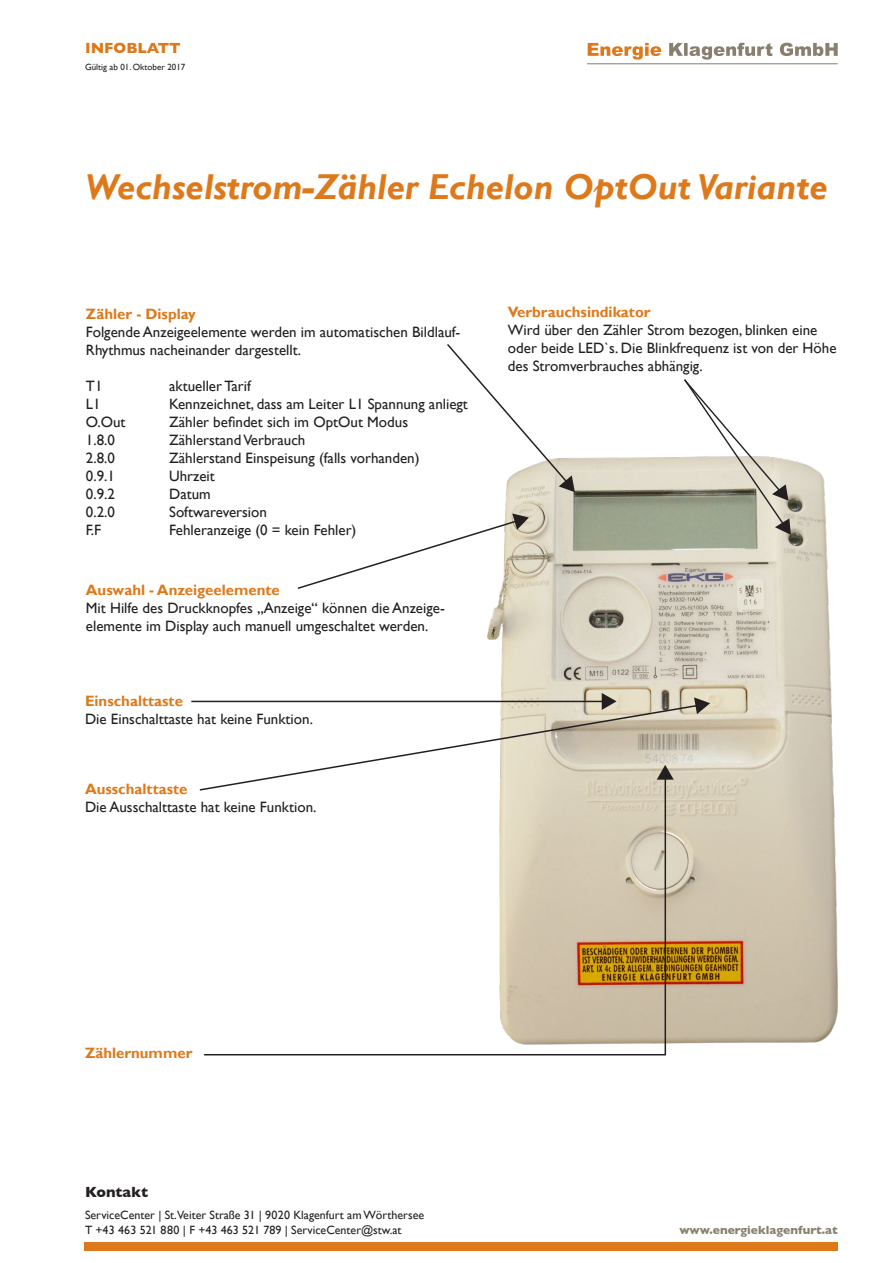
<style>
.page{position:relative;width:893px;height:1263px;background:#fff}
.page>*{position:absolute;margin:0;border:0;box-sizing:border-box;transform-origin:0 0}
.t1{font:italic 700 36px "Gill Sans";color:#de791b}
.t2{font:15px/18px "Gill Sans";color:#231f20}
.t3{font:700 15px "Gill Sans";color:#de791b}
.t4{font:700 15px "Gill Sans";color:#de791b}
.t5{font:700 15px "Gill Sans";color:#231f20}
.t6{font:12px/14.4px "Gill Sans";color:#231f20}
.t7{font:700 12px "Gill Sans";color:#887f6f}
.t8{font:9px "Gill Sans";color:#231f20}
</style>
<div class="page">
<hr style="left:587px;top:64px;width:251px;height:1px;background:#887f6f">
<svg style="left:669px;top:43px;width:169px;height:17px"></svg>
<svg style="left:588px;top:43px;width:73px;height:17px"></svg>
<div style="left:85px;top:1242px;width:753px;height:8px;background:#de791b"></div>
<img style="left:480px;top:457px;width:358px;height:599px">
<svg style="left:199px;top:703px;width:507px;height:89px"></svg>
<svg style="left:694px;top:697px;width:16px;height:17px"></svg>
<hr style="left:204px;top:1054px;width:462px;height:1px;background:#231f20">
<hr style="left:665px;top:777px;width:1px;height:278px;background:#231f20">
<svg style="left:297px;top:513px;width:232px;height:77px"></svg>
<svg style="left:447px;top:344px;width:128px;height:148px"></svg>
<svg style="left:683px;top:379px;width:108px;height:156px"></svg>
<hr style="left:191px;top:701px;width:417px;height:1px;background:#231f20">
<svg style="left:602px;top:693px;width:15px;height:17px"></svg>
<svg style="left:657px;top:765px;width:17px;height:15px"></svg>
<p class="t4" style="left:85px;top:39px;width:97px">INFOBLATT</p>
<p class="t8" style="left:85px;top:62px;width:102px">Gültig ab 01. Oktober 2017</p>
<p class="t1" style="left:85px;top:166px;width:744px">Wechselstrom-Zähler Echelon OptOut Variante</p>
<p class="t3" style="left:86px;top:304px;width:111px">Zähler - Display</p>
<p class="t2" style="left:86px;top:323px;width:376px">Folgende Anzeigeelemente werden im automatischen Bildlauf-<br>Rhythmus nacheinander dargestellt.</p>
<p class="t2" style="left:86px;top:377px;width:18px">T1</p>
<p class="t2" style="left:169px;top:377px;width:83px">aktueller Tarif</p>
<p class="t2" style="left:86px;top:395px;width:16px">L1</p>
<p class="t2" style="left:169px;top:395px;width:300px">Kennzeichnet, dass am Leiter L1 Spannung anliegt</p>
<p class="t2" style="left:86px;top:413px;width:41px">O.Out</p>
<p class="t2" style="left:169px;top:413px;width:240px">Zähler befindet sich im OptOut Modus</p>
<p class="t2" style="left:86px;top:431px;width:31px">1.8.0</p>
<p class="t2" style="left:169px;top:431px;width:138px">Zählerstand Verbrauch</p>
<p class="t2" style="left:86px;top:449px;width:31px">2.8.0</p>
<p class="t2" style="left:169px;top:449px;width:252px">Zählerstand Einspeisung (falls vorhanden)</p>
<p class="t2" style="left:86px;top:467px;width:31px">0.9.1</p>
<p class="t2" style="left:169px;top:467px;width:47px">Uhrzeit</p>
<p class="t2" style="left:86px;top:485px;width:31px">0.9.2</p>
<p class="t2" style="left:169px;top:485px;width:43px">Datum</p>
<p class="t2" style="left:86px;top:503px;width:31px">0.2.0</p>
<p class="t2" style="left:169px;top:503px;width:99px">Softwareversion</p>
<p class="t2" style="left:86px;top:521px;width:17px">F.F</p>
<p class="t2" style="left:169px;top:521px;width:189px">Fehleranzeige (0 = kein Fehler)</p>
<p class="t3" style="left:86px;top:581px;width:195px">Auswahl - Anzeigeelemente</p>
<p class="t2" style="left:86px;top:599px;width:360px">Mit Hilfe des Druckknopfes „Anzeige“ können die Anzeige&shy;elemente im Display auch manuell umgeschaltet werden.</p>
<p class="t3" style="left:85px;top:692px;width:99px">Einschalttaste</p>
<p class="t2" style="left:85px;top:710px;width:229px">Die Einschalttaste hat keine Funktion.</p>
<p class="t3" style="left:85px;top:780px;width:104px">Ausschalttaste</p>
<p class="t2" style="left:85px;top:798px;width:233px">Die Ausschalttaste hat keine Funktion.</p>
<p class="t3" style="left:508px;top:302px;width:144px">Verbrauchsindikator</p>
<p class="t2" style="left:508px;top:321px;width:330px">Wird über den Zähler Strom bezogen, blinken eine oder beide LED`s. Die Blinkfrequenz ist von der Höhe des Stromverbrauches abhängig.</p>
<p class="t3" style="left:85px;top:1044px;width:109px">Zählernummer</p>
<p class="t5" style="left:85px;top:1183px;width:65px">Kontakt</p>
<p class="t6" style="left:85px;top:1208px;width:341px">ServiceCenter | St.Veiter Straße 31 | 9020 Klagenfurt am Wörthersee<br>T +43 463 521 880 | F +43 463 521 789 | ServiceCenter@stw.at</p>
<p class="t7" style="left:679px;top:1222px;width:160px">www.energieklagenfurt.at</p>
</div>
